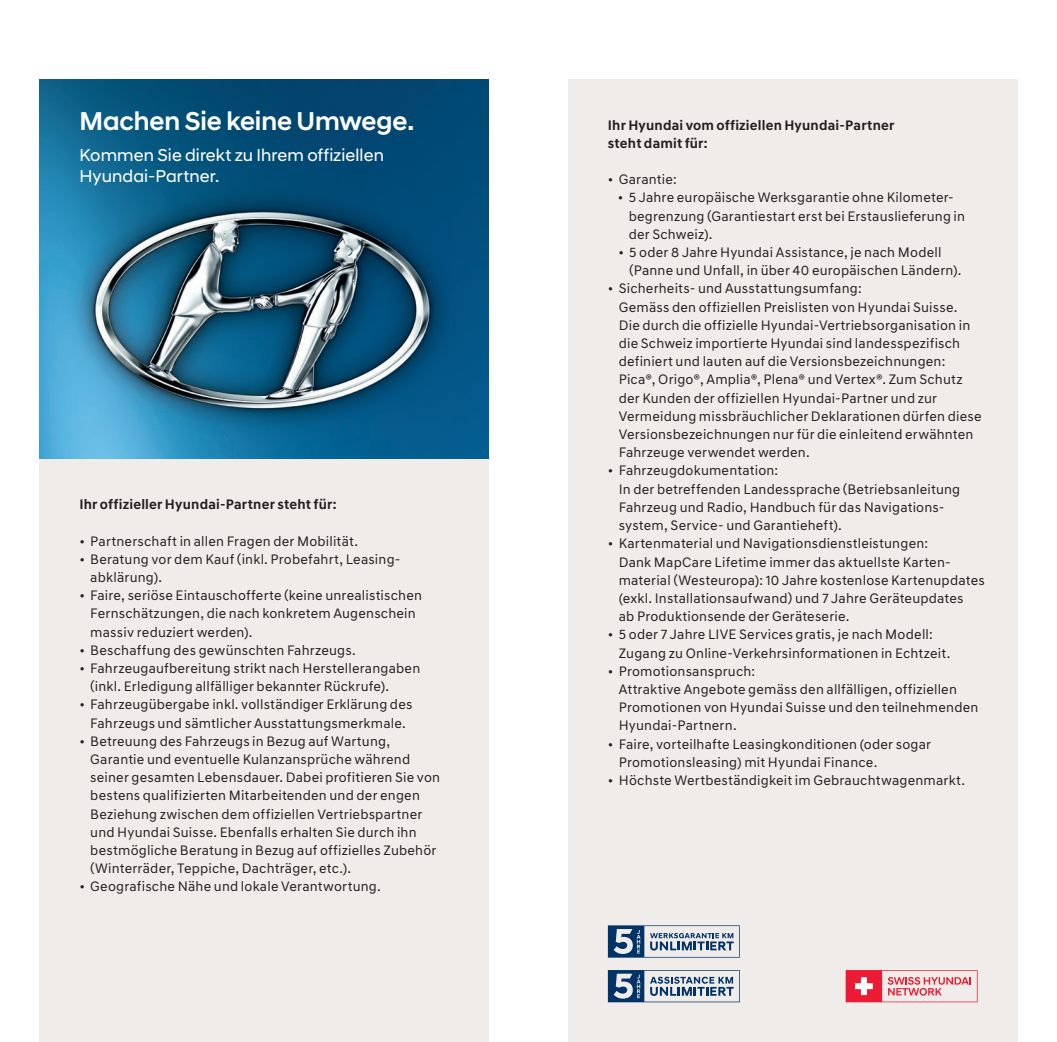
<style>
.page{position:relative;width:1057px;height:1042px;background:#fff}
.page>*{position:absolute;margin:0;border:0;box-sizing:border-box;transform-origin:0 0}
.t1{font:500 26.25px "Hyundai Sans Head";color:#fff}
.t2{font:17.5px/21px "Hyundai Sans Head";letter-spacing:.005em;color:#fff}
.t3{font:14px/18.2px "Hyundai Sans Text";letter-spacing:.015em;color:#231f20}
.t4{font:700 14px/18.2px "Hyundai Sans Text";letter-spacing:.015em;color:#231f20}
</style>
<div class="page">
<div style="left:40px;top:79px;width:449px;height:963px;background:#efece9"></div>
<div style="left:568px;top:79px;width:449px;height:963px;background:#efece9"></div>
<img style="left:40px;top:79px;width:449px;height:379px">
<svg style="left:608px;top:925px;width:132px;height:32px"></svg>
<svg style="left:608px;top:970px;width:132px;height:32px"></svg>
<svg style="left:845px;top:970px;width:132px;height:32px"></svg>
<h1 class="t1" style="left:79px;top:105px;width:336px">Machen Sie keine Umwege.</h1>
<p class="t2" style="left:79px;top:144px;width:306px">Kommen Sie direkt zu Ihrem offiziellen<br>Hyundai-Partner.</p>
<p class="t4" style="left:79px;top:495px;width:259px">Ihr offizieller Hyundai-Partner steht für:</p>
<p class="t3" style="left:79px;top:532px;width:280px">• Partnerschaft in allen Fragen der Mobilität.</p>
<p class="t3" style="left:90px;top:550px;width:312px;text-indent:-11px">• Beratung vor dem Kauf (inkl. Probefahrt, Leasing&shy;abklärung).</p>
<p class="t3" style="left:90px;top:586px;width:333px;text-indent:-11px">• Faire, seriöse Eintauschofferte (keine unrealistischen<br>Fernschätzungen, die nach konkretem Augenschein massiv reduziert werden).</p>
<p class="t3" style="left:79px;top:641px;width:278px">• Beschaffung des gewünschten Fahrzeugs.</p>
<p class="t3" style="left:90px;top:659px;width:331px;text-indent:-11px">• Fahrzeugaufbereitung strikt nach Herstellerangaben (inkl. Erledigung allfälliger bekannter Rückrufe).</p>
<p class="t3" style="left:79px;top:695px;width:335px;text-align:center">• Fahrzeugübergabe inkl. vollständiger Erklärung des<br>Fahrzeugs und sämtlicher Ausstattungsmerkmale.</p>
<p class="t3" style="left:90px;top:732px;width:351px;text-indent:-11px">• Betreuung des Fahrzeugs in Bezug auf Wartung, Garantie und eventuelle Kulanzansprüche während seiner gesamten Lebensdauer. Dabei profitieren Sie von bestens qualifizierten Mitarbeitenden und der engen Beziehung zwischen dem offiziellen Vertriebspartner und Hyundai Suisse. Ebenfalls erhalten Sie durch ihn bestmögliche Beratung in Bezug auf offizielles Zubehör (Winterräder, Teppiche, Dachträger, etc.).</p>
<p class="t3" style="left:79px;top:877px;width:303px">• Geografische Nähe und lokale Verantwortung.</p>
<p class="t4" style="left:608px;top:116px;width:288px">Ihr Hyundai vom offiziellen Hyundai-Partner steht damit für:</p>
<p class="t3" style="left:608px;top:170px;width:70px">• Garantie:</p>
<p class="t3" style="left:628px;top:188px;width:338px;text-indent:-11px">• 5 Jahre europäische Werksgarantie ohne Kilometer&shy;begrenzung (Garantiestart erst bei Erstauslieferung in der Schweiz).</p>
<p class="t3" style="left:629px;top:243px;width:334px;text-indent:-11px">• 5 oder 8 Jahre Hyundai Assistance, je nach Modell (Panne und Unfall, in über 40 europäischen Ländern).</p>
<p class="t3" style="left:619px;top:279px;width:364px;text-indent:-11px">• Sicherheits- und Ausstattungsumfang:<br>Gemäss den offiziellen Preislisten von Hyundai Suisse.<br>Die durch die offizielle Hyundai-Vertriebsorganisation in die Schweiz importierte Hyundai sind landesspezifisch definiert und lauten auf die Versionsbezeichnungen:<br>Pica®, Origo®, Amplia®, Plena® und Vertex®. Zum Schutz der Kunden der offiziellen Hyundai-Partner und zur Vermeidung missbräuchlicher Deklarationen dürfen diese Versionsbezeichnungen nur für die einleitend erwähnten Fahrzeuge verwendet werden.</p>
<p class="t3" style="left:619px;top:462px;width:343px;text-indent:-11px">• Fahrzeugdokumentation:<br>In der betreffenden Landessprache (Betriebsanleitung Fahrzeug und Radio, Handbuch für das Navigations&shy;system, Service- und Garantieheft).</p>
<p class="t3" style="left:619px;top:534px;width:367px;text-indent:-11px">• Kartenmaterial und Navigationsdienstleistungen:<br>Dank MapCare Lifetime immer das aktuellste Karten&shy;material (Westeuropa): 10 Jahre kostenlose Kartenupdates (exkl. Installationsaufwand) und 7 Jahre Geräteupdates<br>ab Produktionsende der Geräteserie.</p>
<p class="t3" style="left:619px;top:625px;width:333px;text-indent:-11px">• 5 oder 7 Jahre LIVE Services gratis, je nach Modell:<br>Zugang zu Online-Verkehrsinformationen in Echtzeit.</p>
<p class="t3" style="left:619px;top:662px;width:361px;text-indent:-11px">• Promotionsanspruch:<br>Attraktive Angebote gemäss den allfälligen, offiziellen Promotionen von Hyundai Suisse und den teilnehmenden Hyundai-Partnern.</p>
<p class="t3" style="left:619px;top:735px;width:314px;text-indent:-11px">• Faire, vorteilhafte Leasingkonditionen (oder sogar<br>Promotionsleasing) mit Hyundai Finance.</p>
<p class="t3" style="left:608px;top:771px;width:359px">• Höchste Wertbeständigkeit im Gebrauchtwagenmarkt.</p>
</div>
